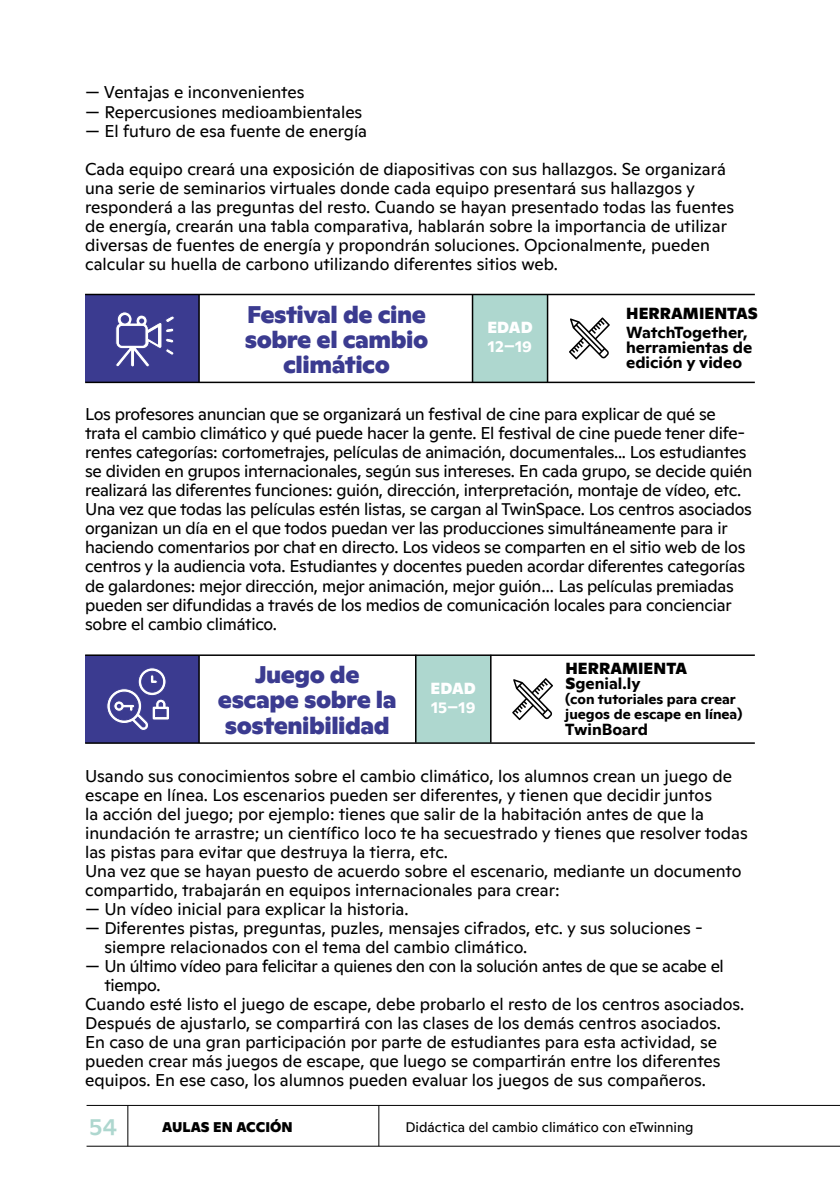
<style>
.page{position:relative;width:840px;height:1191px;background:#fff}
.page>*{position:absolute;margin:0;border:0;box-sizing:border-box;transform-origin:0 0}
.t1{font:900 24px/25px "Ginto";letter-spacing:-.02em;color:#3b3b90;text-align:center}
.t2{font:500 24px "Ginto";color:#aed7cf}
.t3{font:17px/19px "Ginto";color:#000}
.t4{font:17px "Ginto";letter-spacing:-.02em;color:#000}
.t5{font:700 16px/15.2px "Ginto";color:#000}
.t6{font:900 16px/15.2px "Ginto";letter-spacing:.005em;color:#000}
.t7{font:700 16px "Ginto";color:#fff}
.t8{font:900 16px "Ginto";letter-spacing:.005em;color:#fff}
.t9{font:700 14px/15.2px "Ginto";color:#000}
.t10{font:14px "Ginto";color:#000}
.t11{font:900 14px "Ginto";letter-spacing:.005em;color:#000}
.s1{font-weight:700}
</style>
<div class="page">
<div style="left:85px;top:294px;width:114px;height:88px;background:#3b3b90"></div>
<div style="left:472px;top:294px;width:75px;height:88px;background:#aed7cf"></div>
<hr style="left:85px;top:294px;width:669px;height:1px;background:#000">
<hr style="left:85px;top:381px;width:669px;height:2px;background:#000">
<hr style="left:198px;top:295px;width:2px;height:87px;background:#000">
<hr style="left:471px;top:294px;width:2px;height:88px;background:#000">
<hr style="left:546px;top:294px;width:2px;height:88px;background:#000">
<svg style="left:569px;top:317px;width:40px;height:42px"></svg>
<svg style="left:115px;top:312px;width:59px;height:55px"></svg>
<div style="left:85px;top:655px;width:114px;height:88px;background:#3b3b90"></div>
<div style="left:415px;top:655px;width:75px;height:88px;background:#aed7cf"></div>
<hr style="left:85px;top:654px;width:669px;height:2px;background:#000">
<hr style="left:85px;top:742px;width:669px;height:2px;background:#000">
<hr style="left:198px;top:655px;width:2px;height:88px;background:#000">
<hr style="left:415px;top:655px;width:1px;height:87px;background:#000">
<hr style="left:490px;top:655px;width:1px;height:87px;background:#000">
<svg style="left:512px;top:678px;width:40px;height:42px"></svg>
<svg style="left:107px;top:668px;width:62px;height:62px"></svg>
<hr style="left:86px;top:1105px;width:753px;height:1px;background:#000">
<hr style="left:86px;top:1145px;width:753px;height:1px;background:#000">
<hr style="left:127px;top:1105px;width:1px;height:41px;background:#000">
<hr style="left:378px;top:1105px;width:1px;height:41px;background:#000">
<p class="t3" style="left:85px;top:82px;width:221px">— Ventajas e inconvenientes</p>
<p class="t3" style="left:85px;top:101px;width:278px">— Repercusiones medioambientales</p>
<p class="t3" style="left:85px;top:120px;width:283px">— El futuro de esa fuente de energía</p>
<p class="t3" style="left:85px;top:158px;width:650px">Cada equipo creará una exposición de diapositivas con sus hallazgos. Se organizará una serie de seminarios virtuales donde cada equipo presentará sus hallazgos y responderá a las preguntas del resto. Cuando se hayan presentado todas las fuentes de energía, crearán una tabla comparativa, hablarán sobre la importancia de utilizar diversas de fuentes de energía y propondrán soluciones. Opcionalmente, pueden calcular su huella de carbono utilizando diferentes sitios web.</p>
<h1 class="t1" style="left:245px;top:300px;width:185px">Festival de cine sobre el cambio climático</h1>
<p class="t8" style="left:487px;top:315px;width:47px">EDAD</p>
<p class="t7" style="left:487px;top:334px;width:46px">12–19</p>
<p class="t6" style="left:626px;top:304px;width:133px">HERRAMIENTAS</p>
<p class="t5" style="left:625px;top:323px;width:127px">WatchTogether, herramientas de edición y video</p>
<p class="t3" style="left:85px;top:404px;width:668px">Los profesores anuncian que se organizará un festival de cine para explicar de qué se trata el cambio climático y qué puede hacer la gente. El festival de cine puede tener dife&shy;rentes categorías: cortometrajes, películas de animación, documentales... Los estudiantes se dividen en grupos internacionales, según sus intereses. En cada grupo, se decide quién realizará las diferentes funciones: guión, dirección, interpretación, montaje de vídeo, etc.<br>Una vez que todas las películas estén listas, se cargan al TwinSpace. Los centros asociados organizan un día en el que todos puedan ver las producciones simultáneamente para ir haciendo comentarios por chat en directo. Los videos se comparten en el sitio web de los centros y la audiencia vota. Estudiantes y docentes pueden acordar diferentes categorías de galardones: mejor dirección, mejor animación, mejor guión… Las películas premiadas pueden ser difundidas a través de los medios de comunicación locales para concienciar sobre el cambio climático.</p>
<h1 class="t1" style="left:218px;top:660px;width:180px">Juego de escape sobre la sostenibilidad</h1>
<p class="t8" style="left:430px;top:675px;width:47px">EDAD</p>
<p class="t7" style="left:431px;top:695px;width:46px">15–19</p>
<p class="t6" style="left:565px;top:659px;width:123px">HERRAMIENTA<br>S<span class="s1">genial.ly</span></p>
<p class="t9" style="left:565px;top:690px;width:179px">(con tutoriales para crear juegos de escape en línea)</p>
<p class="t5" style="left:565px;top:720px;width:84px">TwinBoard</p>
<p class="t3" style="left:85px;top:765px;width:663px">Usando sus conocimientos sobre el cambio climático, los alumnos crean un juego de escape en línea. Los escenarios pueden ser diferentes, y tienen que decidir juntos<br>la acción del juego; por ejemplo: tienes que salir de la habitación antes de que la inundación te arrastre; un científico loco te ha secuestrado y tienes que resolver todas las pistas para evitar que destruya la tierra, etc.<br>Una vez que se hayan puesto de acuerdo sobre el escenario, mediante un documento compartido, trabajarán en equipos internacionales para crear:</p>
<p class="t3" style="left:85px;top:898px;width:325px">— Un vídeo inicial para explicar la historia.</p>
<p class="t3" style="left:104px;top:917px;width:599px;text-indent:-19px">— Diferentes pistas, preguntas, puzles, mensajes cifrados, etc. y sus soluciones - siempre relacionados con el tema del cambio climático.</p>
<p class="t4" style="left:85px;top:953px;width:640px">— Un último vídeo para felicitar a quienes den con la solución antes de que se acabe el</p>
<p class="t3" style="left:104px;top:974px;width:58px">tiempo.</p>
<p class="t3" style="left:85px;top:993px;width:660px">Cuando esté listo el juego de escape, debe probarlo el resto de los centros asociados.</p>
<p class="t3" style="left:85px;top:1012px;width:637px">Después de ajustarlo, se compartirá con las clases de los demás centros asociados.</p>
<p class="t3" style="left:85px;top:1031px;width:633px">En caso de una gran participación por parte de estudiantes para esta actividad, se</p>
<p class="t3" style="left:85px;top:1050px;width:636px">pueden crear más juegos de escape, que luego se compartirán entre los diferentes</p>
<p class="t3" style="left:85px;top:1069px;width:622px">equipos. En ese caso, los alumnos pueden evaluar los juegos de sus compañeros.</p>
<h1 class="t2" style="left:89px;top:1108px;width:29px">54</h1>
<p class="t11" style="left:162px;top:1116px;width:132px">AULAS EN ACCIÓN</p>
<p class="t10" style="left:405px;top:1116px;width:289px">Didáctica del cambio climático con eTwinning</p>
</div>
